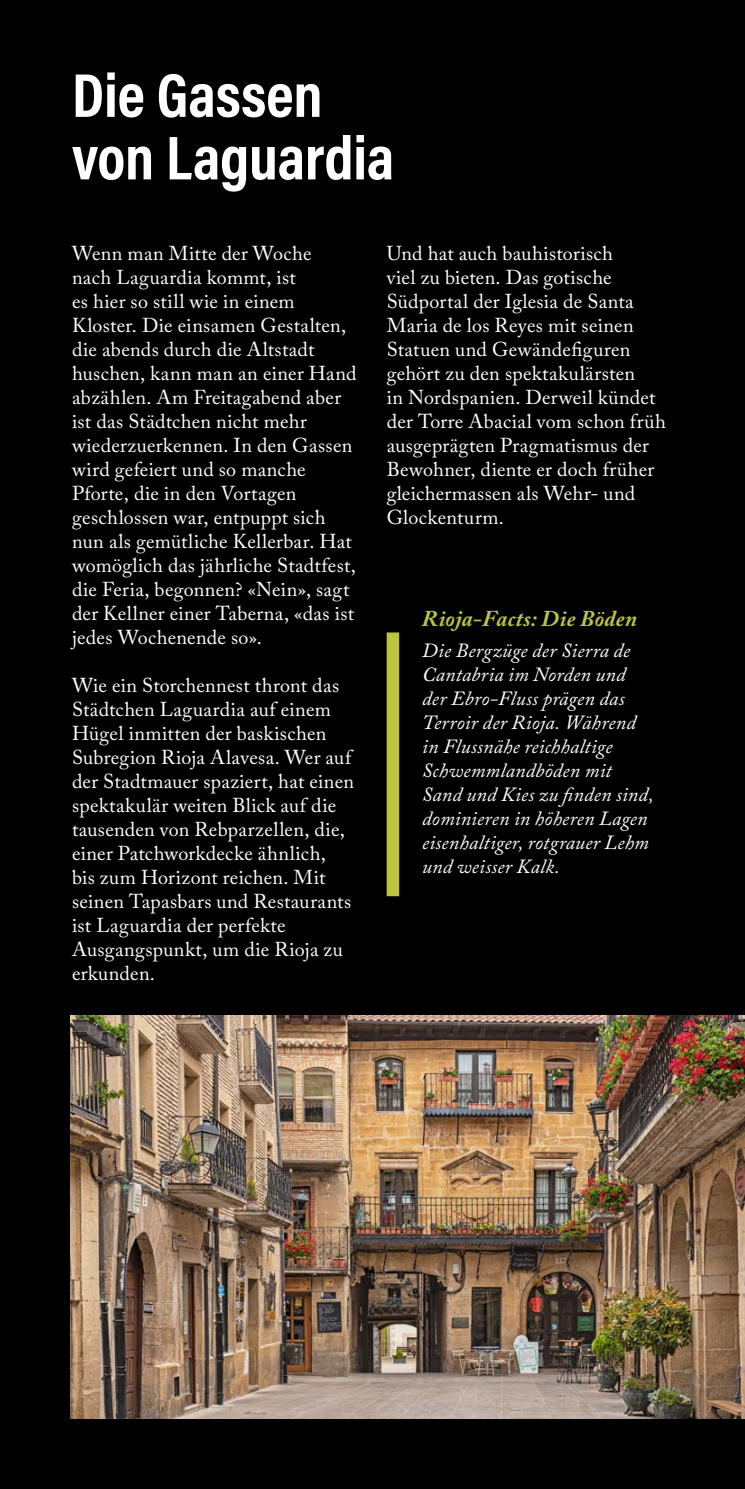
<style>
.page{position:relative;width:745px;height:1489px;background:#fff}
.page>*{position:absolute;margin:0;border:0;box-sizing:border-box;transform-origin:0 0}
.t1{font:700 62.5px/62.5px "Acumin Pro Cond";letter-spacing:-.005em;color:#fff}
.t2{font:italic 700 22.5px "Adobe Caslon Pro";letter-spacing:.015em;color:#bcc540}
.t3{font:20px/24px "Adobe Caslon Pro";letter-spacing:.015em;color:#fff}
.t4{font:italic 20px/24px "Adobe Caslon Pro";letter-spacing:.01em;color:#fff}
</style>
<div class="page">
<div style="left:0;top:0;width:744px;height:1488px;background:#000"></div>
<img style="left:71px;top:1015px;width:673px;height:402px">
<div style="left:386px;top:632px;width:13px;height:264px;background:#bcc540"></div>
<h1 class="t1" style="left:72px;top:62px;width:324px">Die Gassen von Laguardia</h1>
<p class="t3" style="left:72px;top:241px;width:286px">Wenn man Mitte der Woche<br>nach Laguardia kommt, ist<br>es hier so still wie in einem<br>Kloster. Die einsamen Gestalten, die abends durch die Altstadt huschen, kann man an einer Hand abzählen. Am Freitagabend aber ist das Städtchen nicht mehr wiederzuerkennen. In den Gassen wird gefeiert und so manche<br>Pforte, die in den Vortagen geschlossen war, entpuppt sich nun als gemütliche Kellerbar. Hat womöglich das jährliche Stadtfest, die Feria, begonnen? «Nein», sagt der Kellner einer Taberna, «das ist jedes Wochenende so».</p>
<p class="t3" style="left:72px;top:673px;width:283px">Wie ein Storchennest thront das<br>Städtchen Laguardia auf einem<br>Hügel inmitten der baskischen<br>Subregion Rioja Alavesa. Wer auf der Stadtmauer spaziert, hat einen spektakulär weiten Blick auf die tausenden von Rebparzellen, die, einer Patchworkdecke ähnlich,<br>bis zum Horizont reichen. Mit seinen Tapasbars und Restaurants ist Laguardia der perfekte<br>Ausgangspunkt, um die Rioja zu erkunden.</p>
<p class="t3" style="left:386px;top:241px;width:280px">Und hat auch bauhistorisch<br>viel zu bieten. Das gotische<br>Südportal der Iglesia de Santa<br>Maria de los Reyes mit seinen<br>Statuen und Gewändefiguren gehört zu den spektakulärsten<br>in Nordspanien. Derweil kündet der Torre Abacial vom schon früh ausgeprägten Pragmatismus der<br>Bewohner, diente er doch früher gleichermassen als Wehr- und<br>Glockenturm.</p>
<p class="t2" style="left:422px;top:605px;width:216px">Rioja-Facts: Die Böden</p>
<p class="t4" style="left:422px;top:638px;width:233px">Die Bergzüge der Sierra de<br>Cantabria im Norden und der Ebro-Fluss prägen das<br>Terroir der Rioja. Während in Flussnähe reichhaltige<br>Schwemmlandböden mit<br>Sand und Kies zu finden sind, dominieren in höheren Lagen eisenhaltiger, rotgrauer Lehm und weisser Kalk.</p>
</div>
